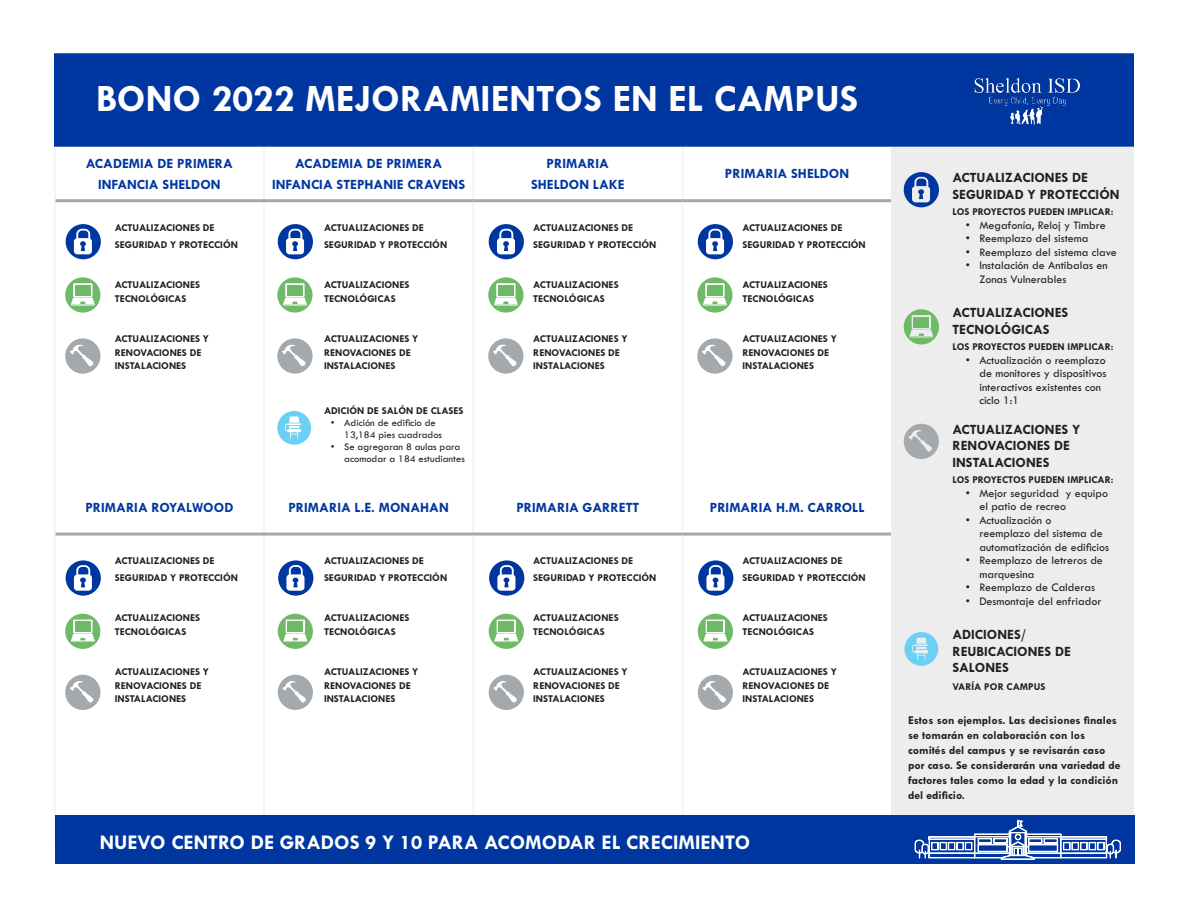
<style>
.page{position:relative;width:1188px;height:918px;background:#fff}
.page>*{position:absolute;margin:0;border:0;box-sizing:border-box;transform-origin:0 0}
.t1{font:700 39px "Tw Cen MT Std";color:#fff}
.t2{font:700 21px "Tw Cen MT Std";color:#fff}
.t3{font:700 14.25px/21px "Tw Cen MT Std";color:#0036a0;text-align:center}
.t4{font:700 14.25px/16.5px "Tw Cen MT Std";color:#231f20}
.t5{font:12px/13.5px "Tw Cen MT Std";color:#231f20}
.t6{font:700 12px/15px "Tw Cen MT Std";color:#231f20}
.t7{font:700 10.5px/13.5px "Tw Cen MT Std";color:#231f20}
.t8{font:10.5px/12px "Tw Cen MT Std";color:#231f20}
</style>
<div class="page">
<svg style="left:56px;top:532px;width:835px;height:1px"></svg>
<hr style="left:54px;top:147px;width:2px;height:54px;background:#f3f1f3">
<hr style="left:263px;top:147px;width:2px;height:52px;background:#f3f1f3">
<hr style="left:472px;top:147px;width:2px;height:52px;background:#f3f1f3">
<hr style="left:682px;top:147px;width:1px;height:52px;background:#f3f1f3">
<hr style="left:54px;top:201px;width:2px;height:279px;background:#f3f1f3">
<hr style="left:263px;top:202px;width:2px;height:278px;background:#f3f1f3">
<hr style="left:472px;top:202px;width:2px;height:278px;background:#f3f1f3">
<hr style="left:682px;top:202px;width:1px;height:278px;background:#f3f1f3">
<hr style="left:54px;top:480px;width:2px;height:54px;background:#f3f1f3">
<hr style="left:263px;top:480px;width:2px;height:53px;background:#f3f1f3">
<hr style="left:472px;top:480px;width:2px;height:53px;background:#f3f1f3">
<hr style="left:682px;top:480px;width:1px;height:53px;background:#f3f1f3">
<hr style="left:54px;top:534px;width:2px;height:309px;background:#f3f1f3">
<hr style="left:263px;top:536px;width:2px;height:307px;background:#f3f1f3">
<hr style="left:472px;top:536px;width:2px;height:307px;background:#f3f1f3">
<hr style="left:682px;top:536px;width:1px;height:307px;background:#f3f1f3">
<hr style="left:54px;top:843px;width:210px;height:1px;background:#f3f1f3">
<hr style="left:56px;top:533px;width:208px;height:3px;background:#a3a9ad">
<hr style="left:264px;top:533px;width:209px;height:3px;background:#a3a9ad">
<hr style="left:473px;top:533px;width:209px;height:3px;background:#a3a9ad">
<hr style="left:682px;top:533px;width:209px;height:3px;background:#a3a9ad">
<hr style="left:56px;top:199px;width:208px;height:3px;background:#a3a9ad">
<hr style="left:264px;top:199px;width:209px;height:3px;background:#a3a9ad">
<hr style="left:473px;top:199px;width:209px;height:3px;background:#a3a9ad">
<hr style="left:682px;top:199px;width:209px;height:3px;background:#a3a9ad">
<svg style="left:66px;top:224px;width:35px;height:35px"></svg>
<svg style="left:65px;top:277px;width:35px;height:36px"></svg>
<svg style="left:65px;top:338px;width:35px;height:36px"></svg>
<div style="left:891px;top:147px;width:243px;height:669px;background:#eeedee"></div>
<svg style="left:904px;top:172px;width:35px;height:35px"></svg>
<svg style="left:904px;top:309px;width:35px;height:35px"></svg>
<svg style="left:904px;top:424px;width:35px;height:35px"></svg>
<svg style="left:904px;top:632px;width:34px;height:34px"></svg>
<svg style="left:277px;top:411px;width:34px;height:34px"></svg>
<div style="left:55px;top:816px;width:1080px;height:48px;background:#0036a0"></div>
<svg style="left:914px;top:820px;width:207px;height:40px"></svg>
<div style="left:54px;top:53px;width:1080px;height:94px;background:#0036a0;border:2px solid #0036a0"></div>
<img style="left:974px;top:77px;width:106px;height:48px">
<svg style="left:489px;top:224px;width:35px;height:35px"></svg>
<svg style="left:488px;top:277px;width:36px;height:36px"></svg>
<svg style="left:488px;top:338px;width:36px;height:36px"></svg>
<svg style="left:698px;top:224px;width:35px;height:35px"></svg>
<svg style="left:697px;top:277px;width:36px;height:36px"></svg>
<svg style="left:697px;top:338px;width:36px;height:36px"></svg>
<svg style="left:278px;top:224px;width:35px;height:35px"></svg>
<svg style="left:277px;top:277px;width:36px;height:36px"></svg>
<svg style="left:277px;top:338px;width:36px;height:36px"></svg>
<svg style="left:66px;top:560px;width:35px;height:36px"></svg>
<svg style="left:65px;top:614px;width:35px;height:35px"></svg>
<svg style="left:65px;top:675px;width:35px;height:35px"></svg>
<svg style="left:278px;top:560px;width:35px;height:36px"></svg>
<svg style="left:278px;top:614px;width:35px;height:35px"></svg>
<svg style="left:278px;top:675px;width:35px;height:35px"></svg>
<svg style="left:489px;top:560px;width:35px;height:36px"></svg>
<svg style="left:489px;top:614px;width:35px;height:35px"></svg>
<svg style="left:489px;top:675px;width:35px;height:35px"></svg>
<svg style="left:698px;top:560px;width:35px;height:36px"></svg>
<svg style="left:698px;top:614px;width:35px;height:35px"></svg>
<svg style="left:698px;top:675px;width:35px;height:35px"></svg>
<p class="t1" style="left:96px;top:78px;width:764px">BONO 2022 MEJORAMIENTOS EN EL CAMPUS</p>
<p class="t3" style="left:86px;top:153px;width:149px">ACADEMIA DE PRIMERA<br>INFANCIA SHELDON</p>
<p class="t3" style="left:272px;top:153px;width:195px">ACADEMIA DE PRIMERA<br>INFANCIA STEPHANIE CRAVENS</p>
<p class="t3" style="left:531px;top:153px;width:95px">PRIMARIA<br>SHELDON LAKE</p>
<p class="t3" style="left:725px;top:163px;width:126px">PRIMARIA SHELDON</p>
<p class="t7" style="left:115px;top:219px;width:125px;line-height:16.5px">ACTUALIZACIONES DE<br>SEGURIDAD Y PROTECCIÓN</p>
<p class="t7" style="left:115px;top:278px;width:87px">ACTUALIZACIONES<br>TECNOLÓGICAS</p>
<p class="t7" style="left:115px;top:332px;width:96px">ACTUALIZACIONES Y<br>RENOVACIONES DE<br>INSTALACIONES</p>
<p class="t7" style="left:324px;top:219px;width:125px;line-height:16.5px">ACTUALIZACIONES DE<br>SEGURIDAD Y PROTECCIÓN</p>
<p class="t7" style="left:324px;top:278px;width:87px">ACTUALIZACIONES<br>TECNOLÓGICAS</p>
<p class="t7" style="left:324px;top:332px;width:96px">ACTUALIZACIONES Y<br>RENOVACIONES DE<br>INSTALACIONES</p>
<p class="t7" style="left:324px;top:404px;width:141px">ADICIÓN DE SALÓN DE CLASES</p>
<p class="t8" style="left:344px;top:417px;width:99px;text-indent:-14px">• Adición de edificio de<br>13,184 pies cuadrados</p>
<p class="t8" style="left:344px;top:441px;width:122px;text-indent:-14px">• Se agregaran 8 aulas para acomodar a 184 estudiantes</p>
<p class="t7" style="left:533px;top:219px;width:125px;line-height:16.5px">ACTUALIZACIONES DE<br>SEGURIDAD Y PROTECCIÓN</p>
<p class="t7" style="left:533px;top:278px;width:87px">ACTUALIZACIONES<br>TECNOLÓGICAS</p>
<p class="t7" style="left:533px;top:332px;width:96px">ACTUALIZACIONES Y<br>RENOVACIONES DE<br>INSTALACIONES</p>
<p class="t7" style="left:742px;top:219px;width:125px;line-height:16.5px">ACTUALIZACIONES DE<br>SEGURIDAD Y PROTECCIÓN</p>
<p class="t7" style="left:742px;top:278px;width:87px">ACTUALIZACIONES<br>TECNOLÓGICAS</p>
<p class="t7" style="left:742px;top:332px;width:96px">ACTUALIZACIONES Y<br>RENOVACIONES DE<br>INSTALACIONES</p>
<p class="t3" style="left:85px;top:497px;width:150px">PRIMARIA ROYALWOOD</p>
<p class="t3" style="left:288px;top:497px;width:162px">PRIMARIA L.E. MONAHAN</p>
<p class="t3" style="left:516px;top:497px;width:124px">PRIMARIA GARRETT</p>
<p class="t3" style="left:710px;top:497px;width:156px">PRIMARIA H.M. CARROLL</p>
<p class="t7" style="left:115px;top:553px;width:125px;line-height:16.5px">ACTUALIZACIONES DE<br>SEGURIDAD Y PROTECCIÓN</p>
<p class="t7" style="left:115px;top:611px;width:87px">ACTUALIZACIONES<br>TECNOLÓGICAS</p>
<p class="t7" style="left:115px;top:665px;width:96px">ACTUALIZACIONES Y<br>RENOVACIONES DE<br>INSTALACIONES</p>
<p class="t7" style="left:324px;top:553px;width:125px;line-height:16.5px">ACTUALIZACIONES DE<br>SEGURIDAD Y PROTECCIÓN</p>
<p class="t7" style="left:324px;top:611px;width:87px">ACTUALIZACIONES<br>TECNOLÓGICAS</p>
<p class="t7" style="left:324px;top:665px;width:96px">ACTUALIZACIONES Y<br>RENOVACIONES DE<br>INSTALACIONES</p>
<p class="t7" style="left:533px;top:553px;width:125px;line-height:16.5px">ACTUALIZACIONES DE<br>SEGURIDAD Y PROTECCIÓN</p>
<p class="t7" style="left:533px;top:611px;width:87px">ACTUALIZACIONES<br>TECNOLÓGICAS</p>
<p class="t7" style="left:533px;top:665px;width:96px">ACTUALIZACIONES Y<br>RENOVACIONES DE<br>INSTALACIONES</p>
<p class="t7" style="left:742px;top:553px;width:125px;line-height:16.5px">ACTUALIZACIONES DE<br>SEGURIDAD Y PROTECCIÓN</p>
<p class="t7" style="left:742px;top:611px;width:87px">ACTUALIZACIONES<br>TECNOLÓGICAS</p>
<p class="t7" style="left:742px;top:665px;width:96px">ACTUALIZACIONES Y<br>RENOVACIONES DE<br>INSTALACIONES</p>
<p class="t2" style="left:100px;top:831px;width:652px">NUEVO CENTRO DE GRADOS 9 Y 10 PARA ACOMODAR EL CRECIMIENTO</p>
<p class="t4" style="left:952px;top:170px;width:169px">ACTUALIZACIONES DE<br>SEGURIDAD Y PROTECCIÓN</p>
<p class="t7" style="left:952px;top:205px;width:163px">LOS PROYECTOS PUEDEN IMPLICAR:</p>
<p class="t5" style="left:966px;top:219px;width:141px">• Megafonía, Reloj y Timbre</p>
<p class="t5" style="left:966px;top:232px;width:124px">• Reemplazo del sistema</p>
<p class="t5" style="left:966px;top:246px;width:152px">• Reemplazo del sistema clave</p>
<p class="t5" style="left:979px;top:259px;width:130px;text-indent:-14px">• Instalación de Antibalas en<br>Zonas Vulnerables</p>
<p class="t4" style="left:952px;top:305px;width:117px">ACTUALIZACIONES<br>TECNOLÓGICAS</p>
<p class="t7" style="left:952px;top:340px;width:163px">LOS PROYECTOS PUEDEN IMPLICAR:</p>
<p class="t5" style="left:979px;top:354px;width:129px;text-indent:-14px">• Actualización o reemplazo de monitores y dispositivos interactivos existentes con ciclo 1:1</p>
<p class="t4" style="left:952px;top:421px;width:130px">ACTUALIZACIONES Y<br>RENOVACIONES DE<br>INSTALACIONES</p>
<p class="t7" style="left:952px;top:473px;width:163px">LOS PROYECTOS PUEDEN IMPLICAR:</p>
<p class="t5" style="left:979px;top:486px;width:130px;text-indent:-14px">• Mejor seguridad y equipo el patio de recreo</p>
<p class="t5" style="left:979px;top:513px;width:131px;text-indent:-14px">• Actualización o<br>reemplazo del sistema de automatización de edificios</p>
<p class="t5" style="left:979px;top:554px;width:125px;text-indent:-14px">• Reemplazo de letreros de marquesina</p>
<p class="t5" style="left:966px;top:581px;width:131px">• Reemplazo de Calderas</p>
<p class="t5" style="left:966px;top:594px;width:137px">• Desmontaje del enfriador</p>
<p class="t4" style="left:952px;top:626px;width:120px">ADICIONES/<br>REUBICACIONES DE<br>SALONES</p>
<p class="t7" style="left:952px;top:680px;width:95px">VARÍA POR CAMPUS</p>
<p class="t6" style="left:908px;top:713px;width:214px">Estos son ejemplos. Las decisiones finales se tomarán en colaboración con los comités del campus y se revisarán caso por caso. Se considerarán una variedad de factores tales como la edad y la condición del edificio.</p>
</div>
